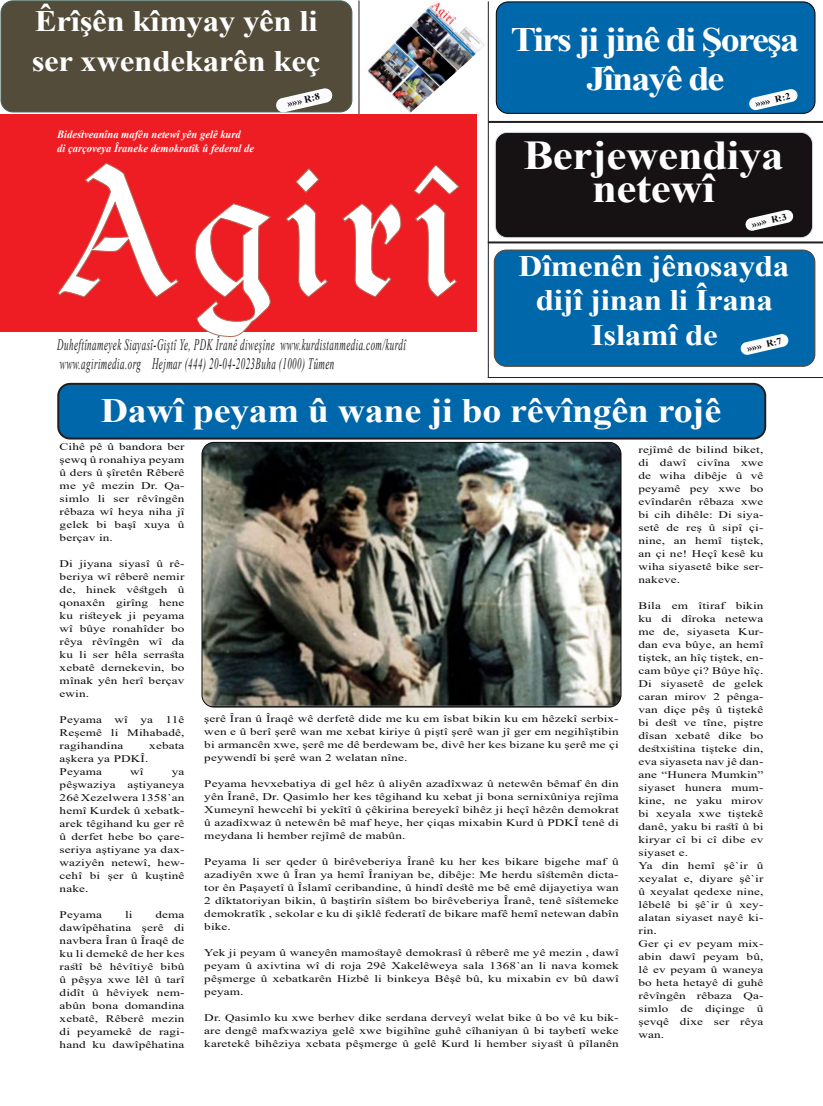
<style>
.page{position:relative;width:823px;height:1106px;background:#fff}
.page>*{position:absolute;margin:0;border:0;box-sizing:border-box;transform-origin:0 0}
.t1{font:700 41px "Times New Roman";letter-spacing:-.01em;color:#fff;scale:1.1 1}
.t2{font:700 40.5px "Times New Roman";letter-spacing:-.01em;color:#fff;scale:1.11 1}
.t3{font:700 34.2px "Times New Roman";letter-spacing:-.01em;color:#fff;scale:1.11 1}
.t4{font:700 34.2px/39px "Times New Roman";letter-spacing:-.05em;color:#fff;text-align:center;scale:1.11 1}
.t5{font:700 29.7px/34.5px "Times New Roman";letter-spacing:-.01em;color:#fff;scale:1.11 1}
.t6{font:italic 16px "Times New Roman";letter-spacing:.05em;color:#231f20;scale:.56 1}
.t7{font:italic 700 11px "Times New Roman";color:#fff;scale:.96 1}
.t8{font:10.1px/13px "Times New Roman";letter-spacing:.01em;color:#0b0b0e;text-align:justify;scale:1.31 1}
.t9{font:700 10px "Times New Roman";color:#070c0a}
</style>
<div class="page">
<div style="left:0;top:114px;width:477px;height:218px;background:#ee1d23"></div>
<svg style="left:57px;top:163px;width:403px;height:174px"></svg>
<img style="left:359px;top:0;width:126px;height:114px">
<hr style="left:358px;top:1px;width:1px;height:113px;background:#231f20">
<hr style="left:487px;top:1px;width:1px;height:377px;background:#231f20">
<hr style="left:487px;top:377px;width:335px;height:1px;background:#231f20">
<div style="left:1px;top:1px;width:350px;height:111px;background:#534c3a;border-radius:12px"></div>
<div style="left:1px;top:0;width:351px;height:112px;border:1px solid #416758;border-radius:12px"></div>
<svg style="left:276px;top:88px;width:57px;height:25px"></svg>
<div style="left:496px;top:2px;width:318px;height:111px;background:#0067aa;border-radius:12px"></div>
<div style="left:495px;top:1px;width:320px;height:113px;border:1px solid #010101;border-radius:12px"></div>
<div style="left:495px;top:132px;width:317px;height:106px;background:#161213;border-radius:12px"></div>
<div style="left:494px;top:132px;width:318px;height:106px;border:1px solid #dde0e9;border-radius:12px"></div>
<div style="left:494px;top:250px;width:320px;height:116px;background:#0067aa;border-radius:12px"></div>
<div style="left:493px;top:249px;width:321px;height:118px;border:1px solid #5d4430;border-radius:12px"></div>
<svg style="left:749px;top:89px;width:49px;height:22px"></svg>
<svg style="left:745px;top:209px;width:48px;height:22px"></svg>
<svg style="left:740px;top:334px;width:48px;height:21px"></svg>
<hr style="left:488px;top:121px;width:334px;height:2px;background:#231f20">
<hr style="left:487px;top:241px;width:335px;height:2px;background:#231f20">
<div style="left:58px;top:384px;width:706px;height:54px;background:#0067aa;border-radius:12px"></div>
<div style="left:57px;top:383px;width:708px;height:56px;border:2px solid #231f20;border-radius:12px"></div>
<img style="left:203px;top:442px;width:417px;height:265px">
<div style="left:201px;top:442px;width:420px;height:265px;border:1px solid #0b0b0e;border-radius:12px"></div>
<p class="t5" style="left:32px;top:0;width:261px;line-height:40px">Êrîşên kîmyay yên li ser xwendekarên keç</p>
<p class="t9" style="left:285px;top:96px;width:35px;rotate:-13deg">»»» R:8</p>
<p class="t7" style="left:57px;top:127px;width:193px">Bidestveanîna mafên netewî yên gelê kurd</p>
<p class="t7" style="left:57px;top:140px;width:206px">di çarçoveya Îraneke demokratîk û federal de</p>
<p class="t6" style="left:57px;top:333px;width:623px">Duheftînameyek Siayasî-Giştî Ye, PDK Îranê diweşîne www.kurdistanmedia.com/kurdî</p>
<p class="t6" style="left:60px;top:352px;width:491px">www.agirimedia.org Hejmar (444) 20-04-2023Buha (1000) Tûmen</p>
<p class="t4" style="left:510px;top:19px;width:261px">Tirs ji jinê di Şoreşa<br>Jînayê de</p>
<p class="t9" style="left:753px;top:97px;width:37px;rotate:-13deg">»»» R:2</p>
<p class="t1" style="left:523px;top:126px;width:238px">Berjewendiya</p>
<p class="t2" style="left:591px;top:160px;width:112px">netewî</p>
<p class="t9" style="left:749px;top:217px;width:37px;rotate:-13deg">»»» R:3</p>
<p class="t5" style="left:518px;top:248px;width:245px;text-align:center">Dîmenên jênosayda dijî jinan li Îrana<br>Islamî de</p>
<p class="t9" style="left:744px;top:341px;width:37px;rotate:-13deg">»»» R:7</p>
<p class="t3" style="left:101px;top:385px;width:560px">Dawî peyam û wane ji bo rêvîngên rojê</p>
<p class="t8" style="left:60px;top:439px;width:97px">Cihê pê û bandora ber şewq û ronahiya peyam û ders û şîretên Rêberê me yê mezin Dr. Qa&shy;simlo li ser rêvîngên rêbaza wî heya niha jî gelek bi başî xuya û berçav in.</p>
<p class="t8" style="left:60px;top:556px;width:97px">Di jiyana siyasî û rê&shy;beriya wî rêberê nemir de, hinek vêstgeh û qonaxên girîng hene ku risteyek ji peyama wî bûye ronahîder bo rêya rêvîngên wî da ku li ser hêla serrasta xebatê dernekevin, bo mînak yên herî berçav ewin.</p>
<p class="t8" style="left:60px;top:712px;width:97px">Peyama wî ya 11ê Reşemê li Mihabadê, ragihandina</p>
<p class="t8" style="left:149px;top:738px;width:28px">xebata</p>
<p class="t8" style="left:60px;top:751px;width:69px">aşkera ya PDKÎ.</p>
<p class="t8" style="left:60px;top:764px;width:34px">Peyama</p>
<p class="t8" style="left:130px;top:764px;width:12px">wî</p>
<p class="t8" style="left:60px;top:764px;width:97px;text-indent:112px">ya pêşwaziya aştiyaneya 26ê Xezelwera 1358`an hemî Kurdek û xebatk&shy;arek têgihand ku ger rê û derfet hebe bo çare&shy;seriya aştiyane ya dax&shy;waziyên netewî, hew&shy;cehî bi şer û kuştinê nake.</p>
<p class="t8" style="left:60px;top:907px;width:34px">Peyama</p>
<p class="t8" style="left:125px;top:907px;width:7px">li</p>
<p class="t8" style="left:60px;top:907px;width:97px;text-indent:96px">dema dawîpêhatina şerê di navbera Îran û Îraqê de ku li demekê de her kes rastî bê hêvîtiyê bibû û pêşya xwe lêl û tarî didît û hêviyek nem&shy;abûn bona domandina xebatê, Rêberê mezin di peyamekê de ragi&shy;hand ku dawîpêhatina</p>
<p class="t8" style="left:204px;top:711px;width:317px">şerê Îran û Îraqê wê derfetê dide me ku em îsbat bikin ku em hêzekî serbix&shy;wen e û berî şerê wan me xebat kiriye û piştî şerê wan jî ger em negihîştibin bi armancên xwe, şerê me dê berdewam be, divê her kes bizane ku şerê me çi peywendî bi şerê wan 2 welatan nîne.</p>
<p class="t8" style="left:204px;top:776px;width:317px">Peyama hevxebatiya di gel hêz û aliyên azadîxwaz û netewên bêmaf ên din yên Îranê, Dr. Qasimlo her kes têgihand ku xebat ji bona sernixûniya rejîma Xumeynî hewcehî bi yekîtî û çêkirina bereyekî bihêz ji heçî hêzên demokrat û azadîxwaz û netewên bê maf heye, her çiqas mixabin Kurd û PDKÎ tenê di meydana li hember rejîmê de mabûn.</p>
<p class="t8" style="left:204px;top:854px;width:317px">Peyama li ser qeder û birêveberiya Îranê ku her kes bikare bigehe maf û azadiyên xwe û Îran ya hemî Îraniyan be, dibêje: Me herdu sîstemên dicta&shy;tor ên Paşayetî û Îslamî ceribandine, û hindî destê me bê emê dijayetiya wan 2 dîktatoriyan bikin, û baştirîn sîstem bo birêveberiya Îranê, tenê sîstemeke demokratîk , sekolar e ku di şiklê federatî de bikare mafê hemî netewan dabîn bike.</p>
<p class="t8" style="left:204px;top:945px;width:317px">Yek ji peyam û waneyên mamostayê demokrasî û rêberê me yê mezin , dawî peyam û axivtina wî di roja 29ê Xakelêweya sala 1368`an li nava komek pêşmerge û xebatkarên Hizbê li binkeya Bêşê bû, ku mixabin ev bû dawî peyam.</p>
<p class="t8" style="left:204px;top:1010px;width:317px">Dr. Qasimlo ku xwe berhev dike serdana derveyî welat bike û bo vê ku bik&shy;are dengê mafxwaziya gelê xwe bigihîne guhê cîhaniyan û bi taybetî weke karetekê bihêziya xebata pêşmerge û gelê Kurd li hember siyast û pîlanên</p>
<p class="t8" style="left:638px;top:442px;width:97px">rejîmê de bilind biket, di dawî civîna xwe de wiha dibêje û vê peyamê pey xwe bo evîndarên rêbaza xwe bi cih dihêle: Di siya&shy;setê de reş û sipî çi&shy;nine, an hemî tiştek, an çi ne! Heçî kesê ku wiha siyasetê bike ser&shy;nakeve.</p>
<p class="t8" style="left:638px;top:598px;width:97px">Bila em îtiraf bikin ku di dîroka netewa me de, siyaseta Kur&shy;dan eva bûye, an hemî tiştek, an hîç tiştek, en&shy;cam bûye çi? Bûye hîç.</p>
<p class="t8" style="left:638px;top:676px;width:97px">Di siyasetê de gelek caran mirov 2 pênga&shy;van diçe pêş û tiştekê bi dest ve tîne, piştre dîsan xebatê dike bo destxistina tişteke din, eva siyaseta nav jê dan&shy;ane “Hunera Mumkin” siyaset hunera mum&shy;kine, ne yaku mirov bi xeyala xwe tiştekê danê, yaku bi rastî û bi kiryar cî bi cî dibe ev siyaset e.</p>
<p class="t8" style="left:638px;top:858px;width:97px">Ya din hemî şê`ir û xeyalat e, diyare şê`ir û xeyalat qedexe nine, lêbelê bi şê`ir û xey&shy;alatan siyaset nayê ki&shy;rin.</p>
<p class="t8" style="left:638px;top:936px;width:97px">Ger çi ev peyam mix&shy;abin dawî peyam bû, lê ev peyam û waneya bo heta hetayê di guhê rêvîngên rêbaza Qa&shy;simlo de diçinge û şevqê dixe ser rêya wan.</p>
</div>
